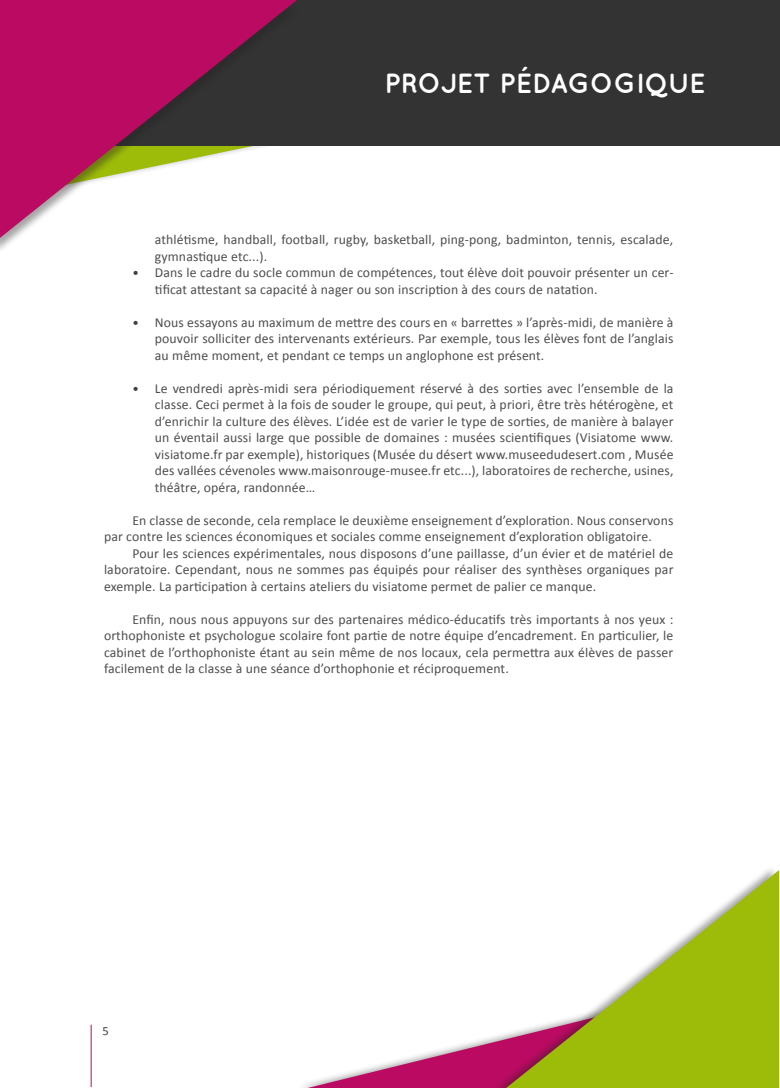
<style>
.page{position:relative;width:780px;height:1088px;background:#fff}
.page>*{position:absolute;margin:0;border:0;box-sizing:border-box;transform-origin:0 0}
.t1{font:700 27.75px "Quicksand";color:#fff}
.t2{font:13.75px/16.5px "Calibri";letter-spacing:.01em;color:#4f4d4d;text-align:justify}
.t3{font:12.5px "Calibri";color:#424142}
.s1{font-size:13.12px;color:#424142}
</style>
<div class="page">
<hr style="left:91px;top:1024px;width:1px;height:63px;background:#bb0a62">
<svg style="left:307px;top:1037px;width:186px;height:51px"></svg>
<div style="left:0;top:0;width:779px;height:145px;background:#333"></div>
<div style="left:0;top:4px;width:300px;height:251px;background:#241f1f;opacity:.41"></div>
<svg style="left:0;top:0;width:297px;height:238px"></svg>
<div style="left:493px;top:864px;width:286px;height:224px;background:#241f1f;opacity:.41"></div>
<svg style="left:506px;top:870px;width:273px;height:218px"></svg>
<h1 class="t1" style="left:384px;top:67px;width:322px">PROJET PÉDAGOGIQUE</h1>
<p class="t2" style="left:155px;top:231px;width:520px">athlétisme, handball, football, rugby, basketball, ping-pong, badminton, tennis, escalade, gymnastique etc...).</p>
<p class="t2" style="left:155px;top:264px;width:520px;text-indent:-22px"><span class="s1">•</span> Dans le cadre du socle commun de compétences, tout élève doit pouvoir présenter un cer&shy;tificat attestant sa capacité à nager ou son inscription à des cours de natation.</p>
<p class="t2" style="left:155px;top:314px;width:520px;text-indent:-22px"><span class="s1">•</span> Nous essayons au maximum de mettre des cours en « barrettes » l’après-midi, de manière à pouvoir solliciter des intervenants extérieurs. Par exemple, tous les élèves font de l’anglais au même moment, et pendant ce temps un anglophone est présent.</p>
<p class="t2" style="left:155px;top:380px;width:520px;text-indent:-22px"><span class="s1">•</span> Le vendredi après-midi sera périodiquement réservé à des sorties avec l’ensemble de la classe. Ceci permet à la fois de souder le groupe, qui peut, à priori, être très hétérogène, et d’enrichir la culture des élèves. L’idée est de varier le type de sorties, de manière à balayer un éventail aussi large que possible de domaines : musées scientifiques (Visiatome www. visiatome.fr par exemple), historiques (Musée du désert www.museedudesert.com , Musée des vallées cévenoles www.maisonrouge-musee.fr etc...), laboratoires de recherche, usines, théâtre, opéra, randonnée…</p>
<p class="t2" style="left:104px;top:512px;width:571px;text-indent:28px">En classe de seconde, cela remplace le deuxième enseignement d’exploration. Nous conservons par contre les sciences économiques et sociales comme enseignement d’exploration obligatoire.</p>
<p class="t2" style="left:104px;top:545px;width:571px;text-indent:28px">Pour les sciences expérimentales, nous disposons d’une paillasse, d’un évier et de matériel de laboratoire. Cependant, nous ne sommes pas équipés pour réaliser des synthèses organiques par exemple. La participation à certains ateliers du visiatome permet de palier ce manque.</p>
<p class="t2" style="left:104px;top:611px;width:571px;text-indent:28px">Enfin, nous nous appuyons sur des partenaires médico-éducatifs très importants à nos yeux : orthophoniste et psychologue scolaire font partie de notre équipe d’encadrement. En particulier, le cabinet de l’orthophoniste étant au sein même de nos locaux, cela permettra aux élèves de passer facilement de la classe à une séance d’orthophonie et réciproquement.</p>
<p class="t3" style="left:103px;top:1022px;width:8px">5</p>
</div>
